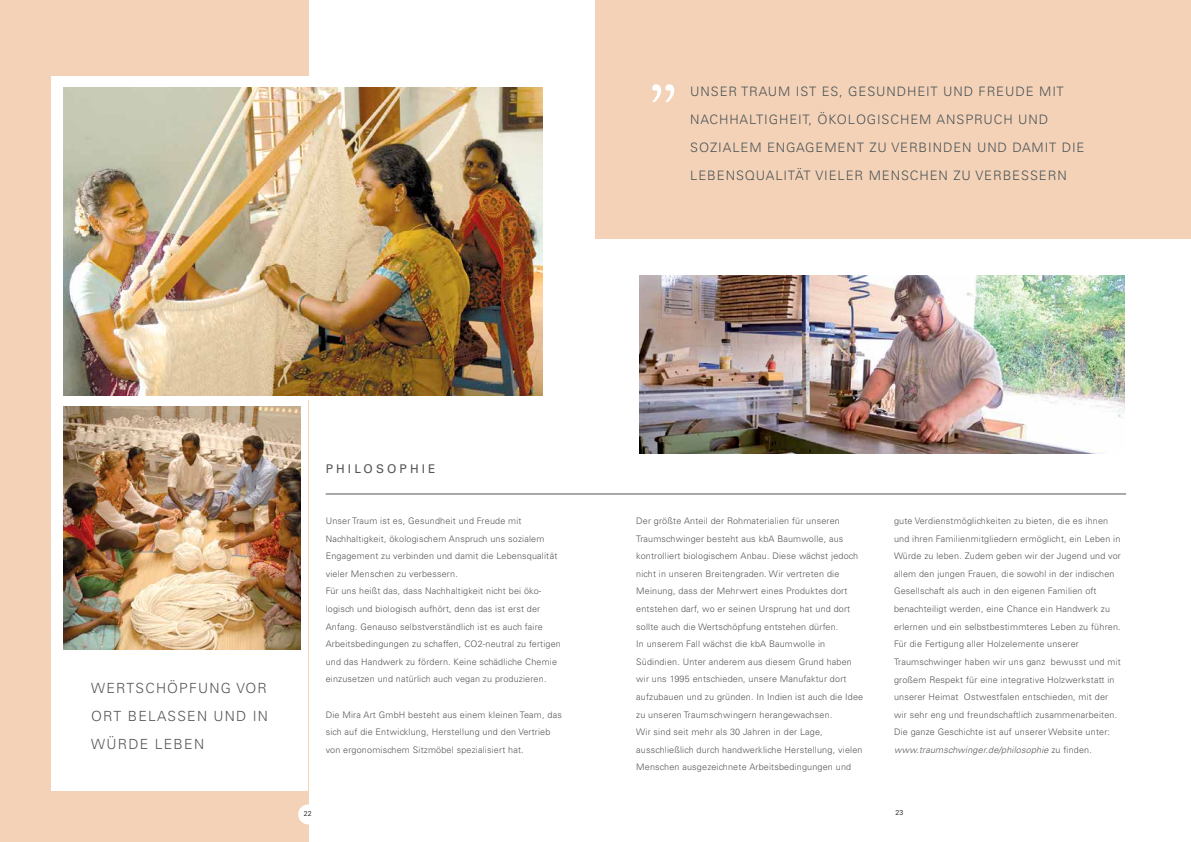
<style>
.page{position:relative;width:1191px;height:842px;background:#fff}
.page>*{position:absolute;margin:0;border:0;box-sizing:border-box;transform-origin:0 0}
.t1{font:65px "Charter";color:#fff}
.t2{font:300 14px/28px "Univers LT Std";letter-spacing:.09em;color:#555;text-align:justify}
.t3{font:300 13px/28px "Univers LT Std";letter-spacing:.07em;color:#4b5456}
.t4{font:12px "Univers LT Std";letter-spacing:.26em;color:#555}
.t5{font:300 9px/17.6px "Univers LT Std";letter-spacing:.02em;color:#555}
.t6{font:300 7px "Univers LT Std";color:#000}
.s1{font-style:italic}
</style>
<div class="page">
<div style="left:0;top:0;width:308px;height:842px;background:#f4d2b8"></div>
<div style="left:52px;top:400px;width:256px;height:391px;background:#fff"></div>
<div style="left:52px;top:77px;width:498px;height:323px;background:#fff"></div>
<img style="left:64px;top:88px;width:479px;height:307px">
<img style="left:64px;top:407px;width:237px;height:243px">
<div style="left:298px;top:804px;width:21px;height:20px;background:#fff;border-radius:50%"></div>
<div style="left:595px;top:0;width:596px;height:238px;background:#f4d2b8"></div>
<hr style="left:326px;top:494px;width:800px;height:1px;background:#555">
<img style="left:639px;top:276px;width:485px;height:177px">
<h1 class="t1" style="left:650px;top:13px;width:28px">„</h1>
<h3 class="t3" style="left:690px;top:77px;width:396px">UNSER TRAUM IST ES, GESUNDHEIT UND FREUDE MIT NACHHALTIGHEIT, ÖKOLOGISCHEM ANSPRUCH UND SOZIALEM ENGAGEMENT ZU VERBINDEN UND DAMIT DIE LEBENSQUALITÄT VIELER MENSCHEN ZU VERBESSERN</h3>
<h2 class="t2" style="left:91px;top:674px;width:178px">WERTSCHÖPFUNG VOR ORT BELASSEN UND IN WÜRDE LEBEN</h2>
<h3 class="t4" style="left:326px;top:462px;width:111px">PHILOSOPHIE</h3>
<p class="t5" style="left:326px;top:512px;width:237px">Unser Traum ist es, Gesundheit und Freude mit Nachhaltigkeit, ökologischem Anspruch uns sozialem Engagement zu verbinden und damit die Lebensqualität vieler Menschen zu verbessern.<br>Für uns heißt das, dass Nachhaltigkeit nicht bei öko&shy;logisch und biologisch aufhört, denn das ist erst der Anfang. Genauso selbstverständlich ist es auch faire Arbeitsbedingungen zu schaffen, CO2-neutral zu fertigen und das Handwerk zu fördern. Keine schädliche Chemie einzusetzen und natürlich auch vegan zu produzieren.</p>
<p class="t5" style="left:326px;top:706px;width:238px">Die Mira Art GmbH besteht aus einem kleinen Team, das sich auf die Entwicklung, Herstellung und den Vertrieb von ergonomischem Sitzmöbel spezialisiert hat.</p>
<p class="t5" style="left:636px;top:512px;width:228px">Der größte Anteil der Rohmaterialien für unseren Traumschwinger besteht aus kbA Baumwolle, aus kontrolliert biologischem Anbau. Diese wächst jedoch nicht in unseren Breitengraden. Wir vertreten die Meinung, dass der Mehrwert eines Produktes dort entstehen darf, wo er seinen Ursprung hat und dort sollte auch die Wertschöpfung entstehen dürfen.<br>In unserem Fall wächst die kbA Baumwolle in Südindien. Unter anderem aus diesem Grund haben wir uns 1995 entschieden, unsere Manufaktur dort aufzubauen und zu gründen. In Indien ist auch die Idee zu unseren Traumschwingern herangewachsen.<br>Wir sind seit mehr als 30 Jahren in der Lage, ausschließlich durch handwerkliche Herstellung, vielen Menschen ausgezeichnete Arbeitsbedingungen und</p>
<p class="t5" style="left:894px;top:512px;width:228px">gute Verdienstmöglichkeiten zu bieten, die es ihnen und ihren Familienmitgliedern ermöglicht, ein Leben in Würde zu leben. Zudem geben wir der Jugend und vor allem den jungen Frauen, die sowohl in der indischen Gesellschaft als auch in den eigenen Familien oft benachteiligt werden, eine Chance ein Handwerk zu erlernen und ein selbstbestimmteres Leben zu führen.<br>Für die Fertigung aller Holzelemente unserer Traumschwinger haben wir uns ganz bewusst und mit großem Respekt für eine integrative Holzwerkstatt in unserer Heimat Ostwestfalen entschieden, mit der wir sehr eng und freundschaftlich zusammenarbeiten.<br>Die ganze Geschichte ist auf unserer Website unter: <span class="s1">www.traumschwinger.de/philosophie</span> zu finden.</p>
<p class="t6" style="left:304px;top:809px;width:9px">22</p>
<p class="t6" style="left:895px;top:808px;width:9px">23</p>
</div>
